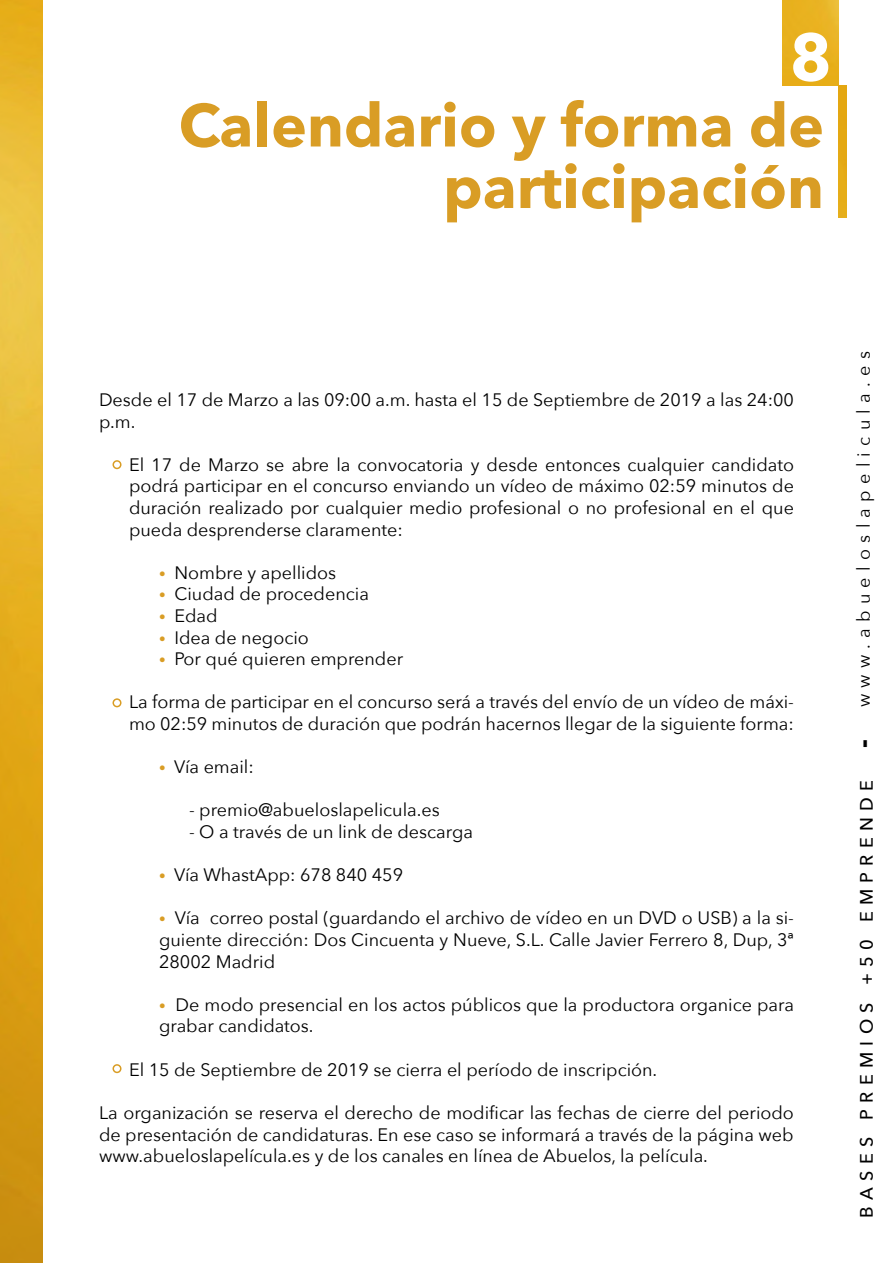
<style>
.page{position:relative;width:893px;height:1263px;background:#fff}
.page>*{position:absolute;margin:0;border:0;box-sizing:border-box;transform-origin:0 0}
.t1{font:700 66px "Avenir Next";color:#fff}
.t2{font:700 60px/61.5px "Avenir Next";color:#d99d25;text-align:right}
.t3{font:18px/21.6px "Avenir Next";color:#000}
.t4{font:18px "Avenir Next";letter-spacing:.35em;color:#000}
.t5{font:500 18px "Avenir Next";letter-spacing:.35em;color:#000}
.s1{font-weight:800;color:#d99d25}
.s2{font-weight:700;font-size:27px}
</style>
<div class="page">
<img style="left:0;top:0;width:43px;height:1263px">
<img style="left:782px;top:0;width:57px;height:85px">
<img style="left:839px;top:85px;width:7px;height:133px">
<div style="left:112px;top:460px;width:10px;height:9px;border:2px solid #d99d25;border-radius:50%"></div>
<div style="left:112px;top:698px;width:10px;height:9px;border:2px solid #d99d25;border-radius:50%"></div>
<div style="left:112px;top:1064px;width:10px;height:9px;border:2px solid #d99d25;border-radius:50%"></div>
<h1 class="t1" style="left:789px;top:0;width:44px">8</h1>
<h2 class="t2" style="left:179px;top:94px;width:647px">Calendario y forma de participación</h2>
<p class="t3" style="left:99px;top:388px;width:696px">Desde el 17 de Marzo a las 09:00 a.m. hasta el 15 de Septiembre de 2019 a las 24:00 p.m.</p>
<p class="t3" style="left:129px;top:453px;width:666px;text-align:justify">El 17 de Marzo se abre la convocatoria y desde entonces cualquier candidato podrá participar en el concurso enviando un vídeo de máximo 02:59 minutos de duración realizado por cualquier medio profesional o no profesional en el que pueda desprenderse claramente:</p>
<p class="t3" style="left:159px;top:561px;width:246px"><span class="s1">·</span> Nombre y apellidos<br><span class="s1">·</span> Ciudad de procedencia<br><span class="s1">·</span> Edad<br><span class="s1">·</span> Idea de negocio<br><span class="s1">·</span> Por qué quieren emprender</p>
<p class="t3" style="left:129px;top:691px;width:666px">La forma de participar en el concurso será a través del envío de un vídeo de máxi&shy;mo 02:59 minutos de duración que podrán hacernos llegar de la siguiente forma:</p>
<p class="t3" style="left:159px;top:755px;width:96px"><span class="s1">·</span> Vía email:</p>
<p class="t3" style="left:189px;top:799px;width:252px">- premio@abueloslapelicula.es</p>
<p class="t3" style="left:189px;top:820px;width:285px">- O a través de un link de descarga</p>
<p class="t3" style="left:159px;top:863px;width:246px"><span class="s1">·</span> Vía WhastApp: 678 840 459</p>
<p class="t3" style="left:159px;top:907px;width:636px;text-align:justify"><span class="s1">·</span> Vía correo postal (guardando el archivo de vídeo en un DVD o USB) a la si&shy;guiente dirección: Dos Cincuenta y Nueve, S.L. Calle Javier Ferrero 8, Dup, 3ª 28002 Madrid</p>
<p class="t3" style="left:159px;top:993px;width:636px"><span class="s1">·</span> De modo presencial en los actos públicos que la productora organice para grabar candidatos.</p>
<p class="t3" style="left:129px;top:1058px;width:530px">El 15 de Septiembre de 2019 se cierra el período de inscripción.</p>
<p class="t3" style="left:99px;top:1101px;width:696px;text-align:justify">La organización se reserva el derecho de modificar las fechas de cierre del periodo de presentación de candidaturas. En ese caso se informará a través de la página web www.abueloslapelícula.es y de los canales en línea de Abuelos, la película.</p>
<p class="t4" style="left:848px;top:707px;width:358px;rotate:-90deg">www.abueloslapelicula.es</p>
<p class="t5" style="left:851px;top:1217px;width:480px;rotate:-90deg">BASES PREMIOS +50 EMPRENDE <span class="s2">-</span></p>
</div>
